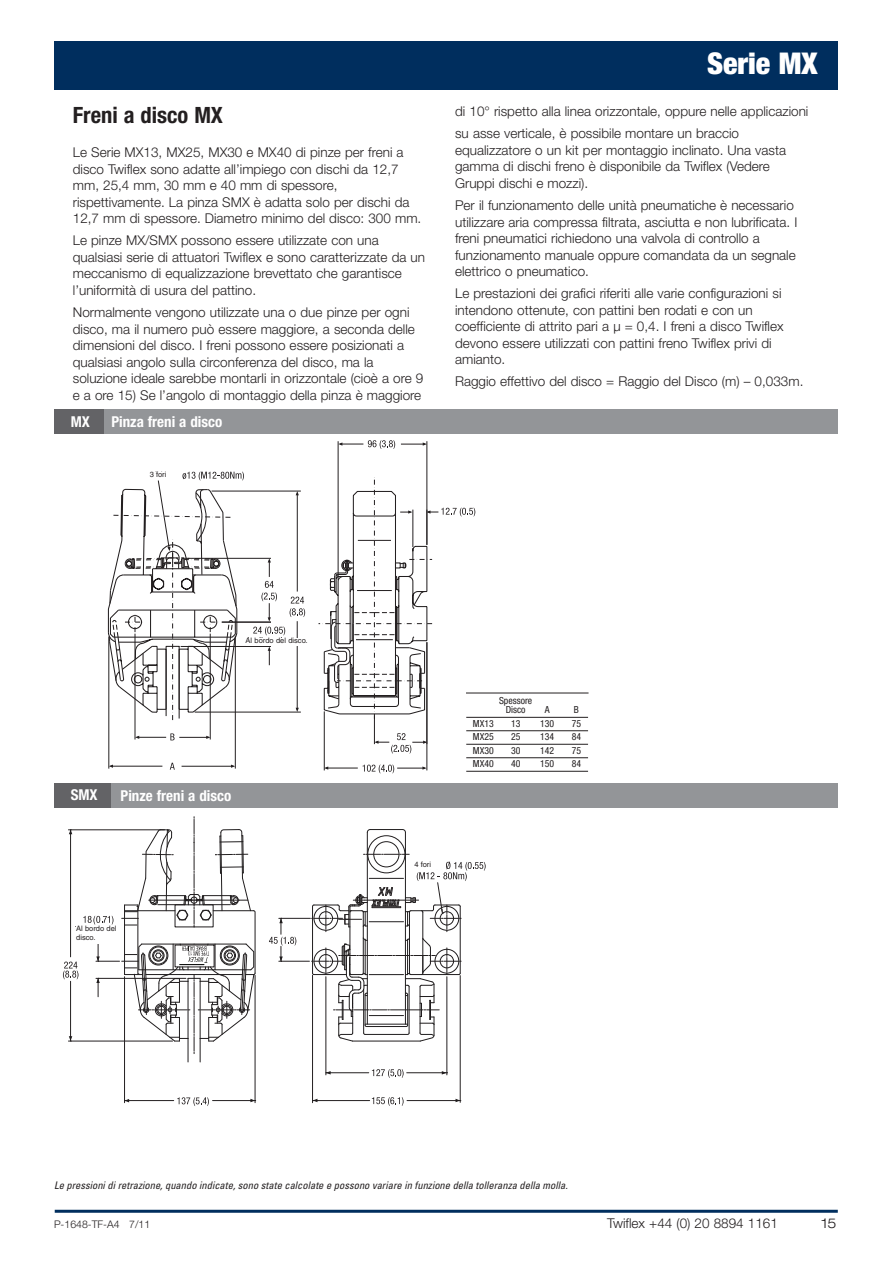
<style>
.page{position:relative;width:893px;height:1263px;background:#fff}
.page>*{position:absolute;margin:0;border:0;box-sizing:border-box;transform-origin:0 0}
.t1{font:900 condensed 30px "Helvetica Neue LT Std";color:#fff}
.t2{font:700 condensed 22.5px "Helvetica Neue LT Std";color:#231f20}
.t3{font:700 condensed 15px "Helvetica Neue LT Std";color:#fff}
.t4{font:300 13.5px/16.5px "Helvetica Neue LT Std";color:#231f20}
.t5{font:300 expanded 13.5px "Helvetica Neue LT Std";color:#231f20}
.t6{font:italic condensed 10.5px "Univers LT Std";color:#231f20}
.t7{font:300 10.5px "Helvetica Neue LT Std";color:#231f20}
.t8{font:condensed 9.75px/9.8px "Helvetica Neue LT Std";color:#231f20;text-align:center}
.t9{font:7.5px/9px "Helvetica";color:#231f20}
</style>
<div class="page">
<div style="left:54px;top:41px;width:783px;height:48px;background:#002e5e"></div>
<hr style="left:55px;top:1210px;width:783px;height:3px;background:#002e5e">
<div style="left:104px;top:409px;width:734px;height:24px;background:#939598"></div>
<div style="left:111px;top:783px;width:727px;height:24px;background:#939598"></div>
<div style="left:55px;top:409px;width:49px;height:24px;background:#636366"></div>
<div style="left:55px;top:783px;width:56px;height:24px;background:#636366"></div>
<hr style="left:402px;top:709px;width:1px;height:60px;background:#231f20">
<hr style="left:109px;top:636px;width:1px;height:133px;background:#231f20">
<hr style="left:235px;top:636px;width:1px;height:133px;background:#231f20">
<hr style="left:338px;top:441px;width:1px;height:139px;background:#231f20">
<hr style="left:427px;top:441px;width:1px;height:104px;background:#231f20">
<hr style="left:324px;top:711px;width:1px;height:59px;background:#231f20">
<hr style="left:427px;top:642px;width:1px;height:128px;background:#231f20">
<hr style="left:283px;top:637px;width:1px;height:133px;background:#231f20">
<hr style="left:326px;top:768px;width:32px;height:1px;background:#231f20">
<svg style="left:170px;top:763px;width:5px;height:7px"></svg>
<hr style="left:111px;top:766px;width:51px;height:1px;background:#231f20">
<hr style="left:182px;top:766px;width:51px;height:1px;background:#231f20">
<svg style="left:338px;top:440px;width:57px;height:9px"></svg>
<svg style="left:401px;top:442px;width:26px;height:4px"></svg>
<svg style="left:107px;top:472px;width:368px;height:281px"></svg>
<svg style="left:362px;top:764px;width:65px;height:9px"></svg>
<hr style="left:370px;top:829px;width:33px;height:1px;background:#201d1e">
<hr style="left:367px;top:832px;width:1px;height:192px;background:#201d1e">
<hr style="left:405px;top:832px;width:1px;height:192px;background:#201d1e">
<div style="left:367px;top:835px;width:38px;height:38px;border:1px solid #201d1e;border-radius:50%"></div>
<div style="left:373px;top:841px;width:26px;height:26px;border:1px solid #201d1e;border-radius:50%"></div>
<svg style="left:363px;top:854px;width:46px;height:1px"></svg>
<hr style="left:124px;top:977px;width:1px;height:126px;background:#231f20">
<hr style="left:255px;top:975px;width:1px;height:128px;background:#231f20">
<hr style="left:125px;top:1100px;width:49px;height:1px;background:#231f20">
<hr style="left:312px;top:975px;width:1px;height:128px;background:#231f20">
<hr style="left:460px;top:975px;width:1px;height:128px;background:#231f20">
<hr style="left:313px;top:1100px;width:57px;height:1px;background:#231f20">
<hr style="left:279px;top:961px;width:30px;height:1px;background:#231f20">
<hr style="left:279px;top:918px;width:31px;height:1px;background:#231f20">
<hr style="left:447px;top:977px;width:1px;height:98px;background:#231f20">
<hr style="left:326px;top:977px;width:1px;height:98px;background:#231f20">
<hr style="left:407px;top:1072px;width:40px;height:1px;background:#231f20">
<svg style="left:372px;top:1069px;width:32px;height:9px"></svg>
<svg style="left:372px;top:1097px;width:32px;height:9px"></svg>
<hr style="left:326px;top:1072px;width:43px;height:1px;background:#231f20">
<hr style="left:407px;top:1100px;width:53px;height:1px;background:#231f20">
<svg style="left:177px;top:1097px;width:32px;height:9px"></svg>
<hr style="left:213px;top:1100px;width:42px;height:1px;background:#231f20">
<svg style="left:269px;top:918px;width:27px;height:43px"></svg>
<svg style="left:312px;top:861px;width:174px;height:181px"></svg>
<svg style="left:63px;top:816px;width:193px;height:246px"></svg>
<div style="left:201px;top:910px;width:10px;height:10px;border:1px solid #231f20;border-radius:50%"></div>
<hr style="left:466px;top:717px;width:122px;height:1px;background:#231f20">
<hr style="left:466px;top:730px;width:122px;height:1px;background:#231f20">
<hr style="left:466px;top:744px;width:122px;height:1px;background:#231f20">
<hr style="left:466px;top:757px;width:122px;height:1px;background:#231f20">
<hr style="left:466px;top:771px;width:122px;height:1px;background:#231f20">
<hr style="left:466px;top:693px;width:122px;height:1px;background:#231f20">
<div style="left:414px;top:861px;width:30px;height:7px;background:#fff"></div>
<div style="left:76px;top:926px;width:46px;height:18px;background:#fff"></div>
<div style="left:246px;top:638px;width:68px;height:7px;background:#fff"></div>
<div style="left:150px;top:472px;width:30px;height:7px;background:#fff"></div>
<h2 class="t2" style="left:73px;top:107px;width:152px">Freni a disco MX</h2>
<p class="t4" style="left:73px;top:145px;width:350px">Le Serie MX13, MX25, MX30 e MX40 di pinze per freni a disco Twiflex sono adatte all’impiego con dischi da 12,7 mm, 25,4 mm, 30 mm e 40 mm di spessore, rispettivamente. La pinza SMX è adatta solo per dischi da 12,7 mm di spessore. Diametro minimo del disco: 300 mm.</p>
<p class="t4" style="left:73px;top:234px;width:354px">Le pinze MX/SMX possono essere utilizzate con una qualsiasi serie di attuatori Twiflex e sono caratterizzate da un meccanismo di equalizzazione brevettato che garantisce l’uniformità di usura del pattino.</p>
<p class="t4" style="left:73px;top:305px;width:352px">Normalmente vengono utilizzate una o due pinze per ogni disco, ma il numero può essere maggiore, a seconda delle dimensioni del disco. I freni possono essere posizionati a qualsiasi angolo sulla circonferenza del disco, ma la soluzione ideale sarebbe montarli in orizzontale (cioè a ore 9 e a ore 15) Se l’angolo di montaggio della pinza è maggiore</p>
<p class="t3" style="left:71px;top:416px;width:21px">MX</p>
<p class="t3" style="left:111px;top:416px;width:112px">Pinza freni a disco</p>
<p class="t9" style="left:150px;top:471px;width:18px">3 fori</p>
<h1 class="t1" style="left:707px;top:53px;width:112px">Serie MX</h1>
<p class="t4" style="left:455px;top:102px;width:355px;line-height:22px">di 10° rispetto alla linea orizzontale, oppure nelle applicazioni su asse verticale, è possibile montare un braccio</p>
<p class="t4" style="left:455px;top:143px;width:332px">equalizzatore o un kit per montaggio inclinato. Una vasta gamma di dischi freno è disponibile da Twiflex (Vedere<br>Gruppi dischi e mozzi).</p>
<p class="t4" style="left:455px;top:198px;width:344px">Per il funzionamento delle unità pneumatiche è necessario utilizzare aria compressa filtrata, asciutta e non lubrificata. I freni pneumatici richiedono una valvola di controllo a funzionamento manuale oppure comandata da un segnale elettrico o pneumatico.</p>
<p class="t4" style="left:455px;top:286px;width:330px">Le prestazioni dei grafici riferiti alle varie configurazioni si intendono ottenute, con pattini ben rodati e con un coefficiente di attrito pari a μ = 0,4. I freni a disco Twiflex devono essere utilizzati con pattini freno Twiflex privi di amianto.</p>
<p class="t4" style="left:455px;top:374px;width:350px">Raggio effettivo del disco = Raggio del Disco (m) – 0,033m.</p>
<p class="t9" style="left:246px;top:636px;width:64px">Al bordo del disco.</p>
<p class="t3" style="left:71px;top:790px;width:28px">SMX</p>
<p class="t3" style="left:121px;top:790px;width:112px">Pinze freni a disco</p>
<p class="t9" style="left:76px;top:925px;width:42px">Al bordo del disco.</p>
<p class="t9" style="left:414px;top:860px;width:18px">4 fori</p>
<p class="t8" style="left:499px;top:696px;width:35px">Spessore<br>Disco</p>
<p class="t8" style="left:545px;top:706px;width:6px">A</p>
<p class="t8" style="left:574px;top:706px;width:7px">B</p>
<p class="t8" style="left:473px;top:719px;width:22px">MX13</p>
<p class="t8" style="left:511px;top:719px;width:11px">13</p>
<p class="t8" style="left:540px;top:719px;width:16px">130</p>
<p class="t8" style="left:572px;top:719px;width:11px">75</p>
<p class="t8" style="left:473px;top:733px;width:22px">MX25</p>
<p class="t8" style="left:511px;top:733px;width:11px">25</p>
<p class="t8" style="left:540px;top:733px;width:16px">134</p>
<p class="t8" style="left:572px;top:733px;width:11px">84</p>
<p class="t8" style="left:473px;top:746px;width:22px">MX30</p>
<p class="t8" style="left:511px;top:746px;width:11px">30</p>
<p class="t8" style="left:540px;top:746px;width:16px">142</p>
<p class="t8" style="left:572px;top:746px;width:11px">75</p>
<p class="t8" style="left:473px;top:760px;width:22px">MX40</p>
<p class="t8" style="left:511px;top:760px;width:11px">40</p>
<p class="t8" style="left:540px;top:760px;width:16px">150</p>
<p class="t8" style="left:572px;top:760px;width:11px">84</p>
<p class="t6" style="left:54px;top:1181px;width:515px">Le pressioni di retrazione, quando indicate, sono state calcolate e possono variare in funzione della tolleranza della molla.</p>
<p class="t7" style="left:54px;top:1220px;width:98px">P-1648-TF-A4 7/11</p>
<p class="t4" style="left:607px;top:1216px;width:172px">Twiflex +44 (0) 20 8894 1161</p>
<p class="t5" style="left:821px;top:1218px;width:17px">15</p>
</div>
